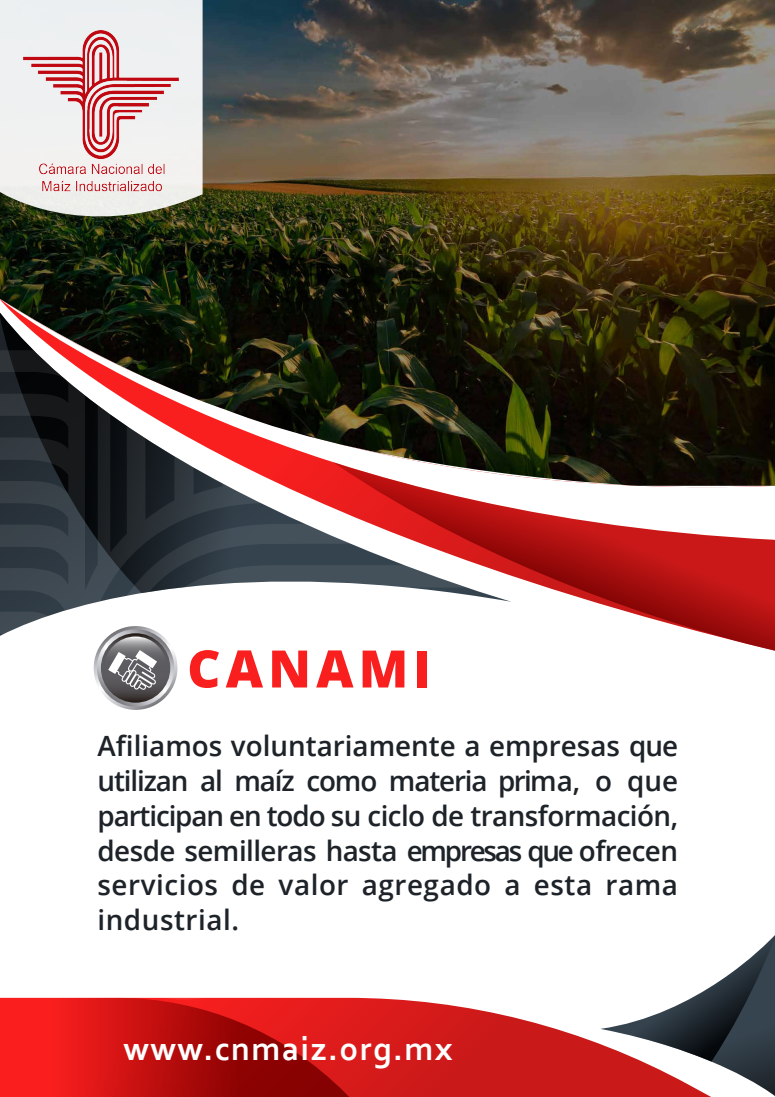
<style>
.page{position:relative;width:775px;height:1097px;background:#fff}
.page>*{position:absolute;margin:0;border:0;box-sizing:border-box;transform-origin:0 0}
.t1{font:800 51.69px "Open Sans";letter-spacing:.1em;color:#fa1f1f}
.t2{font:700 34.12px "Corbel";letter-spacing:.04em;color:#fff}
.t3{font:600 27.94px/34.8px "Open Sans";letter-spacing:.02em;color:#1d2328;text-align:justify}
</style>
<div class="page">
<svg style="left:693px;top:935px;width:82px;height:160px"></svg>
<svg style="left:349px;top:997px;width:362px;height:99px"></svg>
<svg style="left:0;top:999px;width:349px;height:97px;background:#cc1313"></svg>
<svg style="left:0;top:540px;width:333px;height:109px"></svg>
<svg style="left:0;top:485px;width:333px;height:55px;background:#4c4c52"></svg>
<svg style="left:333px;top:485px;width:442px;height:166px"></svg>
<img style="left:0;top:0;width:775px;height:485px">
<svg style="left:0;top:0;width:203px;height:216px;fill:#edf0f1"></svg>
<img style="left:23px;top:30px;width:155px;height:166px">
<svg style="left:94px;top:626px;width:83px;height:83px"></svg>
<svg style="left:97px;top:629px;width:77px;height:77px"></svg>
<svg style="left:101px;top:633px;width:69px;height:69px"></svg>
<svg style="left:104px;top:636px;width:63px;height:53px;background:#8a898c"></svg>
<h1 class="t1" style="left:187px;top:629px;width:246px">CANAMI</h1>
<p class="t3" style="left:97px;top:728px;width:582px">Afiliamos voluntariamente a empresas que utilizan al maíz como materia prima, o que participan en todo su ciclo de transformación, desde semilleras hasta empresas que ofrecen servicios de valor agregado a esta rama industrial.</p>
<p class="t2" style="left:124px;top:1027px;width:331px">www.cnmaiz.org.mx</p>
</div>
